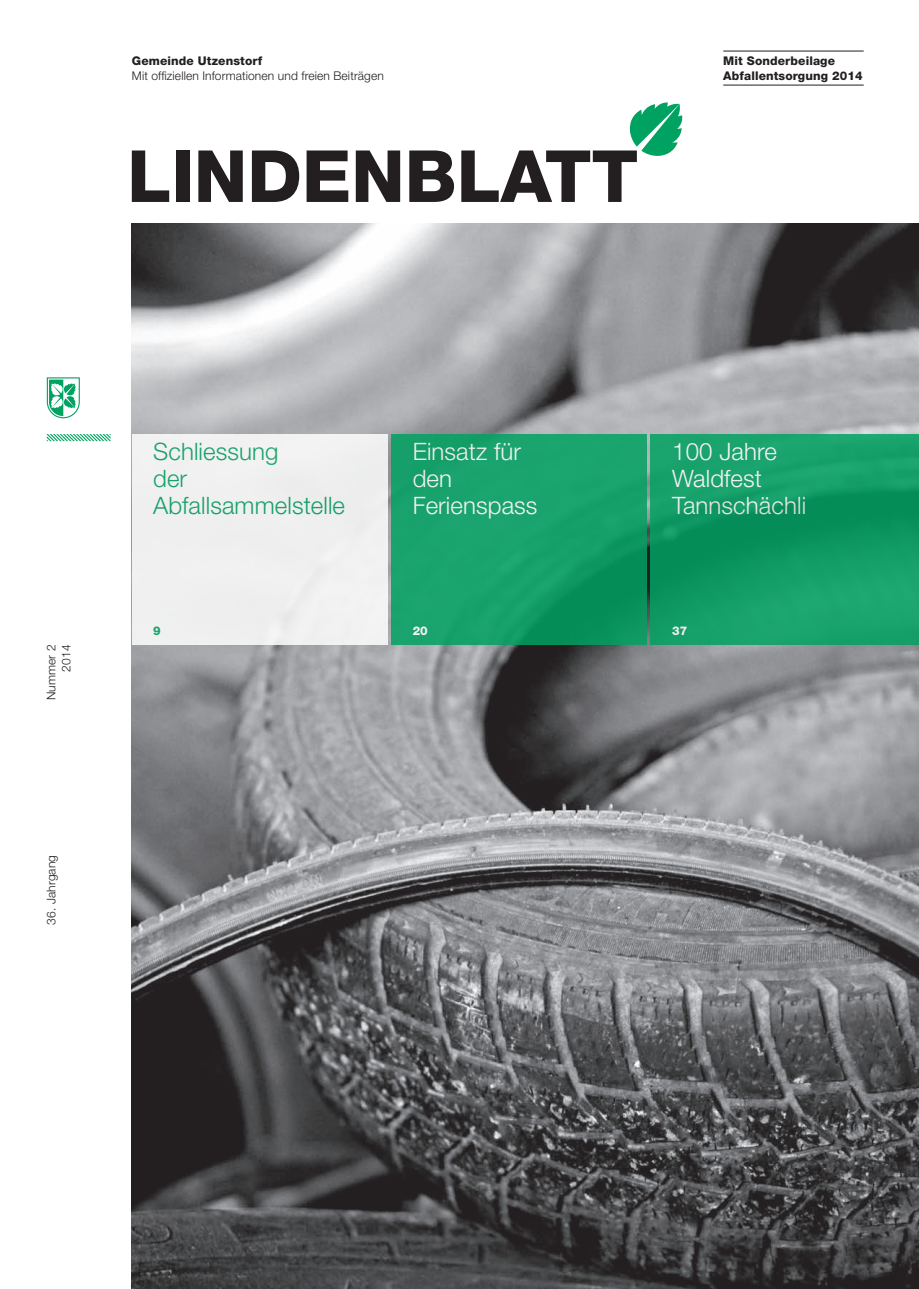
<style>
.page{position:relative;width:919px;height:1289px;background:#fff}
.page>*{position:absolute;margin:0;border:0;box-sizing:border-box;transform-origin:0 0}
.Lindenblatt{font:800 72px "Helvetica Neue";color:#231f20}
.t1{font:300 24px/27px "Helvetica Neue";letter-spacing:.005em;color:#fff}
.t2{font:300 24px/27px "Helvetica Neue";letter-spacing:.005em;color:#00a261}
.Absender_zweite_Zeil{font:300 12px "Helvetica Neue";letter-spacing:.01em;color:#231f20}
.Sonderbeilage{font:800 12px "Helvetica Neue";letter-spacing:.01em;color:#231f20}
.Nummer_Jahr_Jahrgang{font:300 12px "Helvetica Neue";letter-spacing:.01em;color:#231f20}
.Absender_erste_Zeile{font:800 12px "Helvetica Neue";letter-spacing:.01em;color:#231f20}
.t3{font:800 12px "Helvetica Neue";color:#fff}
.t4{font:800 12px "Helvetica Neue";color:#00a261}
</style>
<div class="page">
<img style="left:132px;top:223px;width:786px;height:1065px">
<svg style="left:47px;top:377px;width:33px;height:41px"></svg>
<svg style="left:47px;top:434px;width:64px;height:7px"></svg>
<svg style="left:629px;top:102px;width:53px;height:54px"></svg>
<div style="left:132px;top:434px;width:255px;height:210px;background:#f0f0f0"></div>
<svg style="left:391px;top:434px;width:255px;height:210px;fill:#19a26c"></svg>
<svg style="left:651px;top:434px;width:267px;height:210px;fill:#169f69"></svg>
<hr style="left:723px;top:51px;width:140px;height:1px;background:#231f20">
<hr style="left:723px;top:85px;width:140px;height:1px;background:#231f20">
<p class="Absender_erste_Zeile" style="left:132px;top:53px;width:132px">Gemeinde Utzenstorf</p>
<p class="Absender_zweite_Zeil" style="left:132px;top:68px;width:253px">Mit offiziellen Informationen und freien Beiträgen</p>
<p class="Lindenblatt" style="left:127px;top:133px;width:512px">LINDENBLATT</p>
<p class="Sonderbeilage" style="left:723px;top:53px;width:113px">Mit Sonderbeilage</p>
<p class="Sonderbeilage" style="left:723px;top:68px;width:141px">Abfallentsorgung 2014</p>
<p class="Nummer_Jahr_Jahrgang" style="left:44px;top:700px;width:57px;rotate:-90deg">Nummer 2</p>
<p class="Nummer_Jahr_Jahrgang" style="left:59px;top:671px;width:29px;rotate:-90deg">2014</p>
<p class="Nummer_Jahr_Jahrgang" style="left:44px;top:924px;width:71px;rotate:-90deg">36. Jahrgang</p>
<p class="t2" style="left:153px;top:437px;width:193px">Schliessung<br>der<br>Abfallsammelstelle</p>
<p class="t4" style="left:153px;top:623px;width:9px">9</p>
<p class="t1" style="left:412px;top:437px;width:126px">Einsatz für den<br>Ferienspass</p>
<p class="t3" style="left:412px;top:623px;width:17px">20</p>
<p class="t1" style="left:672px;top:437px;width:135px">100 Jahre<br>Waldfest<br>Tannschächli</p>
<p class="t3" style="left:672px;top:623px;width:17px">37</p>
</div>
